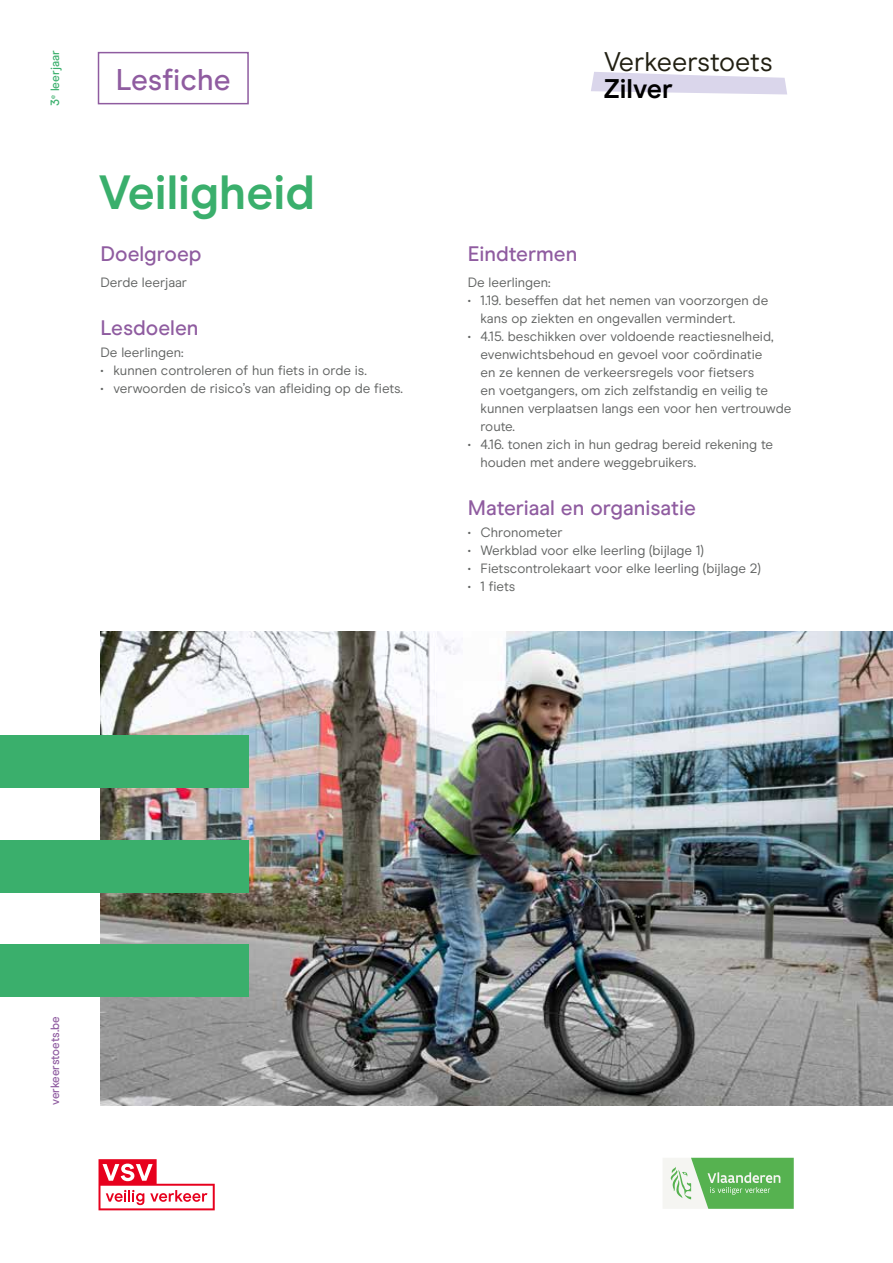
<style>
.page{position:relative;width:893px;height:1263px;background:#fff}
.page>*{position:absolute;margin:0;border:0;box-sizing:border-box;transform-origin:0 0}
.t1{font:700 48px "Modern Era";color:#3aaf6c}
.t2{font:500 30px "Modern Era";color:#8f5ca0}
.t3{font:27px "Modern Era";letter-spacing:-.005em;color:#211f12}
.t4{font:700 27px "Modern Era";color:#000}
.t5{font:500 21px "Modern Era";color:#8f5ca0}
.t6{font:13.5px/18px "Modern Era";color:#626463}
.t7{font:500 12px "Modern Era";color:#8f5ca0}
.t8{font:500 12px "Modern Era";color:#3aaf6c}
</style>
<div class="page">
<svg style="left:663px;top:1158px;width:131px;height:51px"></svg>
<svg style="left:99px;top:1159px;width:116px;height:51px"></svg>
<img style="left:101px;top:631px;width:792px;height:474px">
<div style="left:98px;top:52px;width:151px;height:52px;border:2px solid #8f5ca0"></div>
<div style="left:0;top:735px;width:249px;height:53px;background:#3aaf6c"></div>
<div style="left:0;top:840px;width:249px;height:53px;background:#3aaf6c"></div>
<div style="left:0;top:944px;width:249px;height:53px;background:#3aaf6c"></div>
<svg style="left:591px;top:72px;width:196px;height:23px"></svg>
<p class="t8" style="left:48px;top:105px;width:56px;rotate:-90deg">3<sup>e</sup> leerjaar</p>
<h3 class="t3" style="left:604px;top:46px;width:171px">Verkeerstoets</h3>
<h2 class="t2" style="left:116px;top:62px;width:116px">Lesfiche</h2>
<h3 class="t4" style="left:603px;top:73px;width:71px">Zilver</h3>
<h1 class="t1" style="left:99px;top:164px;width:218px">Veiligheid</h1>
<h3 class="t5" style="left:101px;top:241px;width:102px">Doelgroep</h3>
<p class="t6" style="left:101px;top:273px;width:88px">Derde leerjaar</p>
<h3 class="t5" style="left:101px;top:315px;width:99px">Lesdoelen</h3>
<p class="t6" style="left:101px;top:343px;width:84px">De leerlingen:</p>
<p class="t6" style="left:101px;top:361px;width:268px">• kunnen controleren of hun fiets in orde is.</p>
<p class="t6" style="left:101px;top:379px;width:304px">• verwoorden de risico’s van afleiding op de fiets.</p>
<h3 class="t5" style="left:468px;top:241px;width:111px">Eindtermen</h3>
<p class="t6" style="left:468px;top:273px;width:84px">De leerlingen:</p>
<p class="t6" style="left:480px;top:291px;width:289px;text-indent:-13px">• 1.19. beseffen dat het nemen van voorzorgen de kans op ziekten en ongevallen vermindert.</p>
<p class="t6" style="left:480px;top:327px;width:312px;text-indent:-13px">• 4.15. beschikken over voldoende reactiesnelheid, evenwichtsbehoud en gevoel voor coördinatie<br>en ze kennen de verkeersregels voor fietsers<br>en voetgangers, om zich zelfstandig en veilig te kunnen verplaatsen langs een voor hen vertrouwde route.</p>
<p class="t6" style="left:480px;top:435px;width:294px;text-indent:-13px">• 4.16. tonen zich in hun gedrag bereid rekening te houden met andere weggebruikers.</p>
<h3 class="t5" style="left:468px;top:495px;width:230px">Materiaal en organisatie</h3>
<p class="t6" style="left:468px;top:523px;width:96px">• Chronometer</p>
<p class="t6" style="left:468px;top:541px;width:238px">• Werkblad voor elke leerling (bijlage 1)</p>
<p class="t6" style="left:468px;top:559px;width:294px">• Fietscontrolekaart voor elke leerling (bijlage 2)</p>
<p class="t6" style="left:468px;top:577px;width:49px">• 1 fiets</p>
<p class="t7" style="left:48px;top:1105px;width:90px;rotate:-90deg">verkeerstoets.be</p>
</div>
